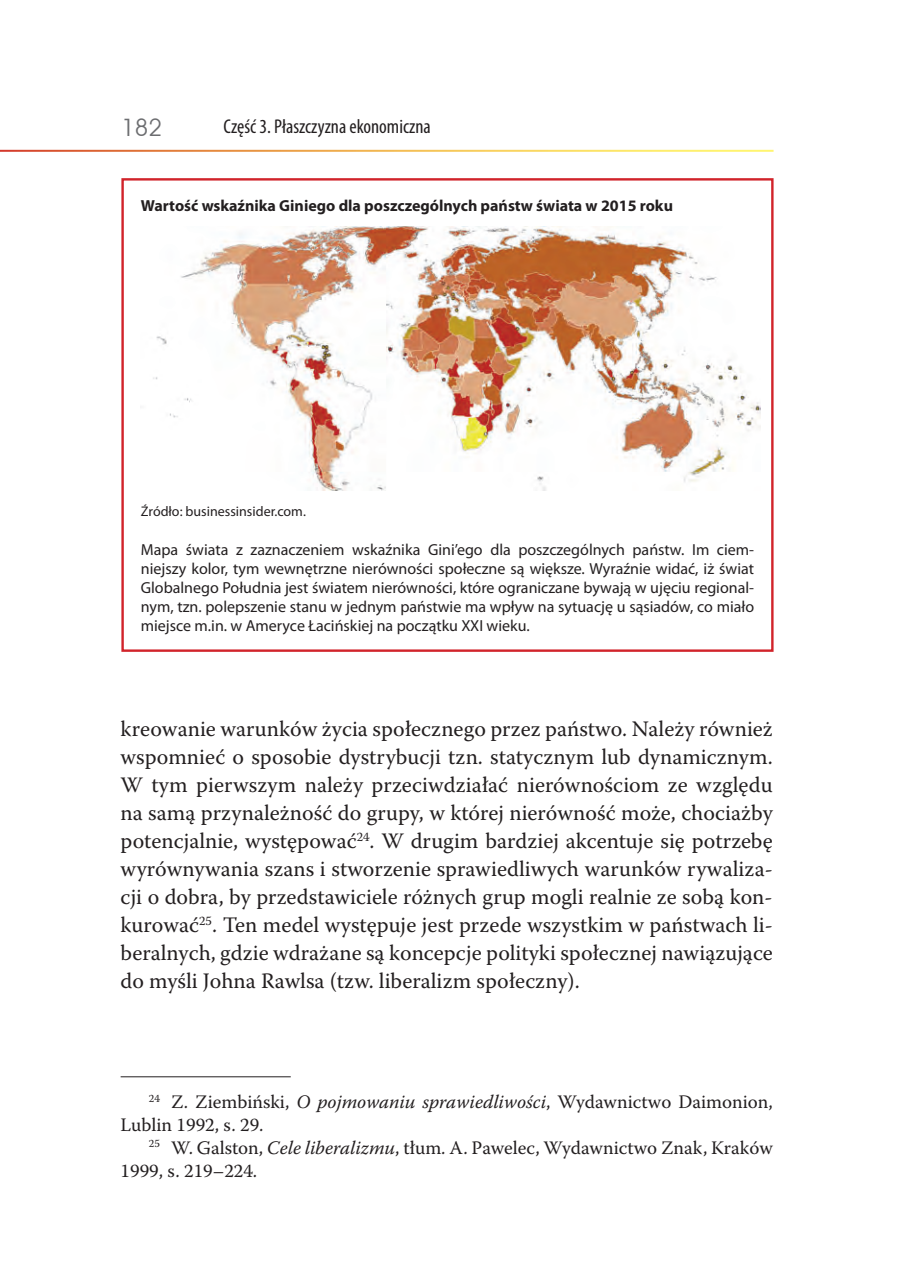
<style>
.page{position:relative;width:912px;height:1281px;background:#fff}
.page>*{position:absolute;margin:0;border:0;box-sizing:border-box;transform-origin:0 0}
.t1{font:24px "Avant Garde IT Cby BT";color:#6c6d70}
.t2{font:22px/28px "Warnock Pro";color:#231f20;text-align:justify}
.t3{font:condensed 20px "Myriad Pro";color:#231f20}
.t4{font:19px/22.8px "Warnock Pro";color:#231f20}
.t5{font:16px/19.2px "Myriad Pro";color:#231f20;text-align:justify}
.t6{font:700 16px "Myriad Pro";color:#231f20}
.t7{font:14px "Myriad Pro";color:#231f20}
.s1{font-style:italic}
</style>
<div class="page">
<hr style="left:121px;top:1076px;width:170px;height:1px;background:#231f20">
<img style="left:153px;top:226px;width:607px;height:264px">
<div style="left:121px;top:178px;width:652px;height:473px;border:2px solid #d1232a"></div>
<p class="t1" style="left:121px;top:113px;width:42px">182</p>
<p class="t3" style="left:223px;top:119px;width:209px">Część 3. Płaszczyzna ekonomiczna</p>
<p class="t6" style="left:141px;top:200px;width:534px">Wartość wskaźnika Giniego dla poszczególnych państw świata w 2015 roku</p>
<p class="t7" style="left:141px;top:505px;width:167px">Źródło: businessinsider.com.</p>
<p class="t5" style="left:141px;top:541px;width:615px">Mapa świata z zaznaczeniem wskaźnika Gini’ego dla poszczególnych państw. Im ciem&shy;niejszy kolor, tym wewnętrzne nierówności społeczne są większe. Wyraźnie widać, iż świat Globalnego Południa jest światem nierówności, które ograniczane bywają w ujęciu regional&shy;nym, tzn. polepszenie stanu w jednym państwie ma wpływ na sytuację u sąsiadów, co miało miejsce m.in. w Ameryce Łacińskiej na początku XXI wieku.</p>
<p class="t2" style="left:121px;top:716px;width:654px">kreowanie warunków życia społecznego przez państwo. Należy również wspomnieć o sposobie dystrybucji tzn. statycznym lub dynamicznym.<br>W tym pierwszym należy przeciwdziałać nierównościom ze względu na samą przynależność do grupy, w której nierówność może, chociażby potencjalnie, występować<sup>24</sup>. W drugim bardziej akcentuje się potrzebę wyrównywania szans i stworzenie sprawiedliwych warunków rywaliza&shy;cji o dobra, by przedstawiciele różnych grup mogli realnie ze sobą kon&shy;kurować<sup>25</sup>. Ten medel występuje jest przede wszystkim w państwach li&shy;beralnych, gdzie wdrażane są koncepcje polityki społecznej nawiązujące do myśli Johna Rawlsa (tzw. liberalizm społeczny).</p>
<p class="t4" style="left:121px;top:1091px;width:653px;text-indent:28px"><sup>24</sup> Z. Ziembiński, <span class="s1">O pojmowaniu sprawiedliwości</span>, Wydawnictwo Daimonion,<br>Lublin 1992, s. 29.</p>
<p class="t4" style="left:121px;top:1137px;width:654px;text-indent:28px"><sup>25</sup> W. Galston, <span class="s1">Cele liberalizmu</span>, tłum. A. Pawelec, Wydawnictwo Znak, Kraków<br>1999, s. 219–224.</p>
</div>
